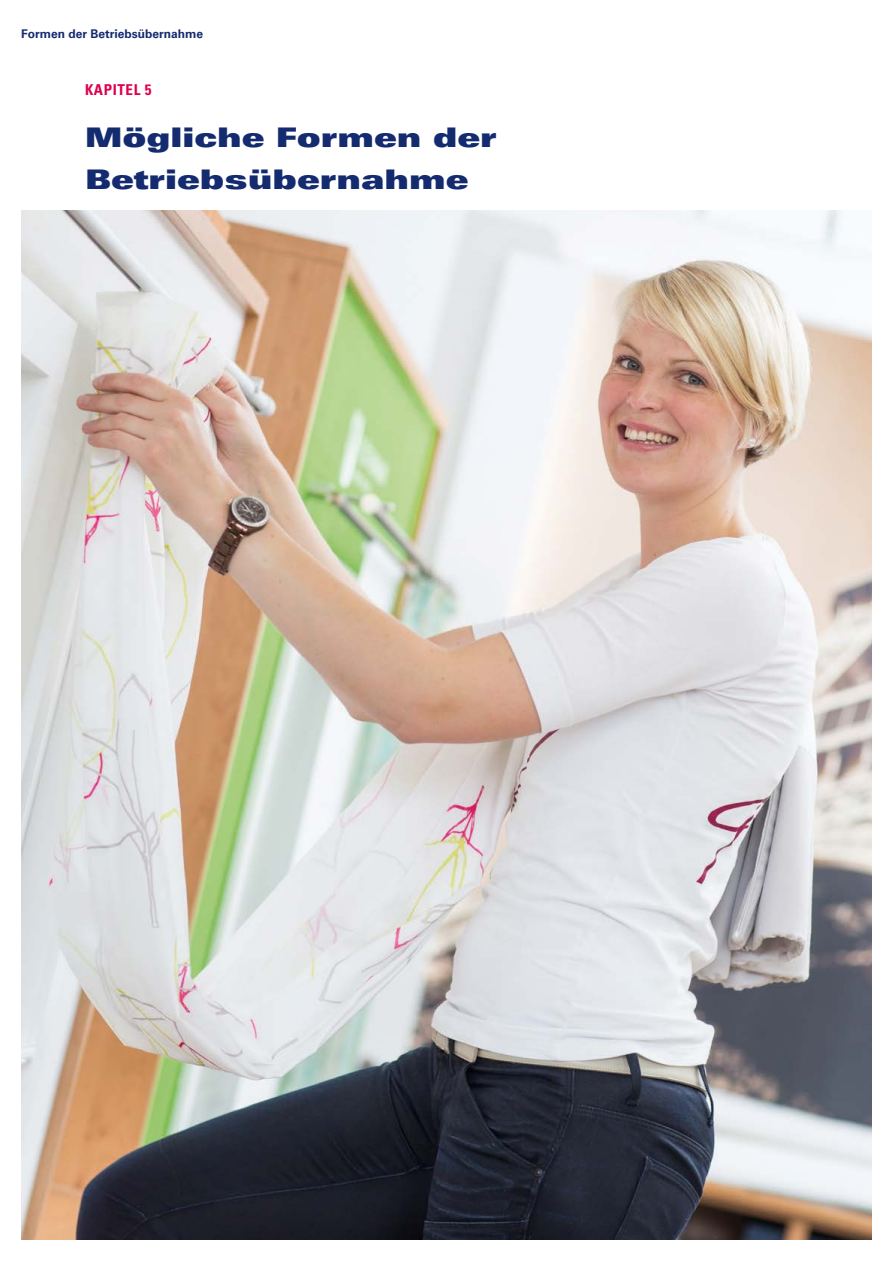
<style>
.page{position:relative;width:893px;height:1263px;background:#fff}
.page>*{position:absolute;margin:0;border:0;box-sizing:border-box;transform-origin:0 0}
._1b__Hierarchie_Kapi{font:27px/42px "Univers LT Std X Black Ex";color:#142b70}
._1a__Hierarchie_Kapi{font:700 condensed 15px "Univers LT Std";letter-spacing:.04em;color:#de004f}
.t1{font:700 12px "Univers LT Std";color:#142b70}
</style>
<div class="page">
<img style="left:21px;top:210px;width:851px;height:1029px">
<p class="t1" style="left:21px;top:27px;width:184px">Formen der Betriebsübernahme</p>
<p class="_1a__Hierarchie_Kapi" style="left:85px;top:80px;width:68px">KAPITEL 5</p>
<p class="_1b__Hierarchie_Kapi" style="left:85px;top:116px;width:413px">Mögliche Formen der<br>Betriebsübernahme</p>
</div>
